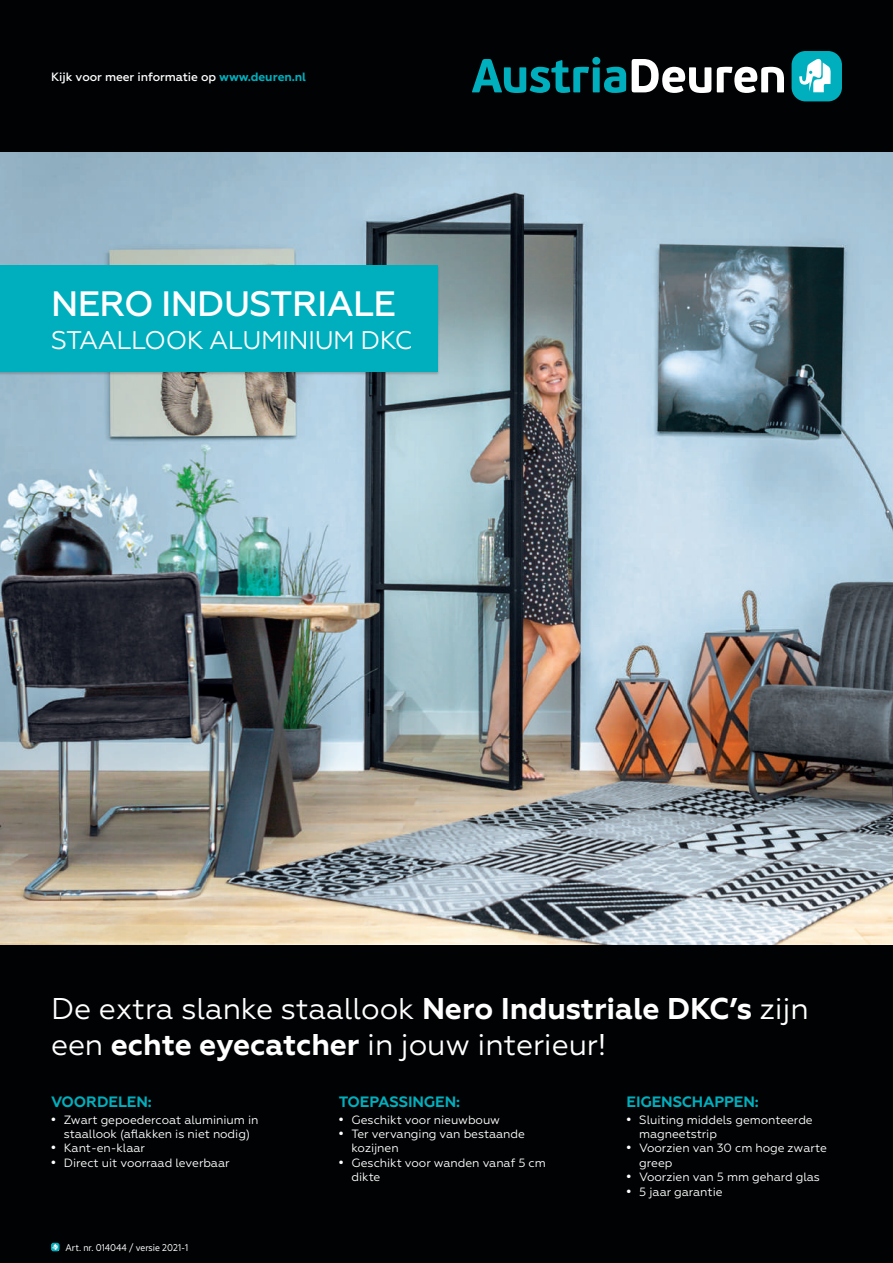
<style>
.page{position:relative;width:893px;height:1263px;background:#010203}
.page>*{position:absolute;margin:0;border:0;box-sizing:border-box;transform-origin:0 0}
.t1{font:500 35.25px "Geometria";letter-spacing:-.02em;color:#fff}
.t2{font:30px/36px "Geometria";letter-spacing:-.005em;color:#fff}
.t3{font:25.5px "Geometria";letter-spacing:-.02em;color:#fff}
.t4{font:700 15px "Geometria";letter-spacing:-.01em;color:#00afbd}
.t5{font:12px/14.4px "Geometria";letter-spacing:-.005em;color:#fff}
.t6{font:500 12px "Geometria";letter-spacing:-.005em;color:#fff}
.t7{font:condensed 9.75px "Geometria";color:#fff}
.s1{font-weight:700;color:#00afbd}
.s2{font-weight:700}
.s3{font-weight:700;font-stretch:condensed}
</style>
<div class="page">
<img style="left:0;top:152px;width:893px;height:792px">
<div style="left:792px;top:51px;width:50px;height:50px;background:#00afbd;border-radius:14px"></div>
<svg style="left:799px;top:59px;width:32px;height:33px"></svg>
<svg style="left:632px;top:59px;width:79px;height:34px"></svg>
<svg style="left:717px;top:67px;width:67px;height:26px"></svg>
<svg style="left:472px;top:57px;width:154px;height:36px"></svg>
<svg style="left:51px;top:1243px;width:9px;height:8px"></svg>
<div style="left:0;top:266px;width:440px;height:110px;background:#231f20;opacity:.25"></div>
<div style="left:0;top:265px;width:438px;height:107px;background:#00afbd"></div>
<p class="t6" style="left:51px;top:70px;width:257px">Kijk voor meer informatie op <span class="s1">www.deuren.nl</span></p>
<h1 class="t1" style="left:51px;top:283px;width:346px">NERO INDUSTRIALE</h1>
<h3 class="t3" style="left:51px;top:325px;width:363px">STAALLOOK ALUMINIUM DKC</h3>
<h2 class="t2" style="left:51px;top:990px;width:759px">De extra slanke staallook <span class="s2">Nero Industriale DKC’s</span> zijn een <span class="s2">echte eyecatcher</span> in jouw interieur!</h2>
<p class="t4" style="left:51px;top:1093px;width:102px">VOORDELEN:</p>
<p class="t5" style="left:51px;top:1112px;width:209px;text-align:center"><span class="s3">•</span> Zwart gepoedercoat aluminium in staallook (aflakken is niet nodig)</p>
<p class="t5" style="left:51px;top:1141px;width:95px"><span class="s3">•</span> Kant-en-klaar</p>
<p class="t5" style="left:51px;top:1155px;width:180px"><span class="s3">•</span> Direct uit voorraad leverbaar</p>
<p class="t7" style="left:66px;top:1242px;width:124px">Art. nr. 014044 / versie 2021-1</p>
<p class="t4" style="left:339px;top:1093px;width:123px">TOEPASSINGEN:</p>
<p class="t5" style="left:339px;top:1112px;width:163px"><span class="s3">•</span> Geschikt voor nieuwbouw</p>
<p class="t5" style="left:351px;top:1127px;width:175px;text-indent:-13px"><span class="s3">•</span> Ter vervanging van bestaande kozijnen</p>
<p class="t5" style="left:351px;top:1155px;width:196px;text-indent:-13px"><span class="s3">•</span> Geschikt voor wanden vanaf 5 cm dikte</p>
<p class="t4" style="left:627px;top:1093px;width:134px">EIGENSCHAPPEN:</p>
<p class="t5" style="left:639px;top:1112px;width:175px;text-indent:-13px"><span class="s3">•</span> Sluiting middels gemonteerde magneetstrip</p>
<p class="t5" style="left:639px;top:1141px;width:189px;text-indent:-13px"><span class="s3">•</span> Voorzien van 30 cm hoge zwarte greep</p>
<p class="t5" style="left:626px;top:1170px;width:195px"><span class="s3">•</span> Voorzien van 5 mm gehard glas</p>
<p class="t5" style="left:626px;top:1184px;width:98px"><span class="s3">•</span> 5 jaar garantie</p>
</div>
